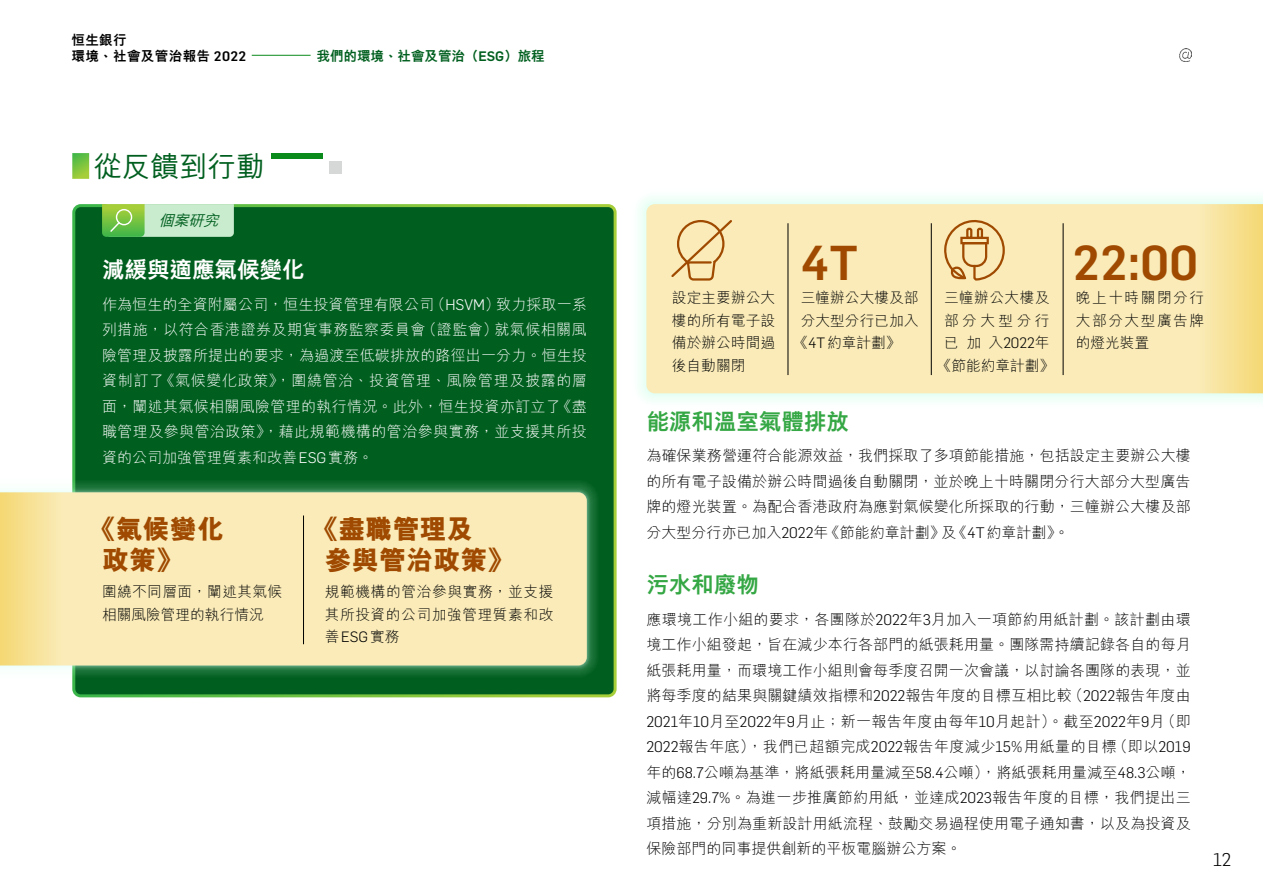
<style>
.page{position:relative;width:1263px;height:893px;background:#fff}
.page>*{position:absolute;margin:0;border:0;box-sizing:border-box;transform-origin:0 0}
.t1{font:500 48px "Flama";color:#9f4a00}
.Header__H3{font:500 28.5px "M Hei HK";color:#005f1f}
.Highlight{font:800 27px/31.5px "M Hei HK";letter-spacing:.005em;color:#9f4a00}
.Subhead_3__H4{font:800 22.5px "M Hei HK";color:#35a744}
.Subhead_3__H4-2{font:800 22.5px "M Hei HK";color:#fff}
.t2{font:300 18px "Flama";color:#000}
.Body_Text{font:300 15px/25.5px "M Hei HK";letter-spacing:.01em;color:#000;text-align:justify}
.Body_Text-2{font:300 15px/25.5px "M Hei HK";letter-spacing:.03em;color:#fff;text-align:justify}
.Subhead_6{font:italic 500 15px "M Hei HK";color:#005f1f}
.Table{font:300 14.7px/22.5px "M Hei HK";letter-spacing:.025em;color:#000;text-align:justify}
.Table-2{font:300 14.7px/22.5px "M Hei HK";color:#000}
.t3{font:800 13.5px/16.2px "M Hei HK";letter-spacing:.03em;color:#000}
.t4{font:800 13.5px "M Hei HK";color:#005f1f}
.s1{font-family:"Flama";font-weight:500}
.s2{font-family:"Flama"}
</style>
<div class="page">
<div style="left:74px;top:206px;width:541px;height:490px;background:#005f1f;border-radius:7px"></div>
<div style="left:72px;top:204px;width:545px;height:493px;border:3px solid #fff;border-radius:7px"></div>
<div style="left:0;top:477px;width:602px;height:204px;background:#d9ffff;opacity:.59"></div>
<div style="left:0;top:479px;width:600px;height:199px;background:#d5ffe2;opacity:.3"></div>
<svg style="left:0;top:492px;width:587px;height:173px;background:#f9e9b4"></svg>
<svg style="left:102px;top:204px;width:132px;height:33px;background:#afdea3"></svg>
<div style="left:634px;top:191px;width:629px;height:215px;background:#f1fff9"></div>
<svg style="left:646px;top:204px;width:617px;height:189px;background:#f9e9b3"></svg>
<svg style="left:72px;top:153px;width:17px;height:26px"></svg>
<div style="left:271px;top:153px;width:52px;height:5px;background:#0a8a1b"></div>
<div style="left:329px;top:161px;width:13px;height:12px;background:#d6d7d7"></div>
<hr style="left:303px;top:515px;width:1px;height:129px;background:#000">
<svg style="left:944px;top:218px;width:62px;height:64px;background:#e6c890"></svg>
<svg style="left:669px;top:218px;width:65px;height:64px;background:#ecd39d"></svg>
<hr style="left:1063px;top:223px;width:1px;height:152px;background:#000">
<hr style="left:931px;top:223px;width:1px;height:152px;background:#000">
<hr style="left:788px;top:223px;width:1px;height:152px;background:#000">
<svg style="left:1180px;top:49px;width:12px;height:12px"></svg>
<hr style="left:252px;top:55px;width:59px;height:1px;background:#0a8a1b">
<p class="t3" style="left:71px;top:31px;width:176px">恒生銀行<br>環境、社會及管治報告 <span class="s1">2022</span></p>
<p class="t4" style="left:317px;top:49px;width:230px">我們的環境、社會及管治（<span class="s1">ESG</span>）旅程</p>
<h3 class="Header__H3" style="left:94px;top:146px;width:172px">從反饋到行動</h3>
<p class="Subhead_6" style="left:158px;top:210px;width:67px">個案研究</p>
<h4 class="Subhead_3__H4-2" style="left:102px;top:259px;width:204px">減緩與適應氣候變化</h4>
<p class="Body_Text-2" style="left:102px;top:291px;width:486px">作為恒生的全資附屬公司，恒生投資管理有限公司（<span class="s2">HSVM</span>）致力採取一系列措施，以符合香港證券及期貨事務監察委員會（證監會）就氣候相關風險管理及披露所提出的要求，為過渡至低碳排放的路徑出一分力。恒生投資制訂了《氣候變化政策》，圍繞管治、投資管理、風險管理及披露的層面，闡述其氣候相關風險管理的執行情況。此外，恒生投資亦訂立了《盡職管理及參與管治政策》，藉此規範機構的管治參與實務，並支援其所投資的公司加強管理質素和改善<span class="s2">ESG</span>實務。</p>
<p class="Highlight" style="left:102px;top:513px;width:124px;text-indent:-14px">《氣候變化政策》</p>
<p class="Table-2" style="left:102px;top:580px;width:182px">圍繞不同層面，闡述其氣候相關風險管理的執行情況</p>
<p class="Highlight" style="left:325px;top:513px;width:191px;text-indent:-14px">《盡職管理及<br>參與管治政策》</p>
<p class="Table" style="left:325px;top:580px;width:230px">規範機構的管治參與實務，並支援其所投資的公司加強管理質素和改善<span class="s2">ESG</span>實務</p>
<h1 class="t1" style="left:801px;top:228px;width:59px">4T</h1>
<h1 class="t1" style="left:1072px;top:228px;width:127px">22:00</h1>
<p class="Table" style="left:672px;top:286px;width:105px">設定主要辦公大樓的所有電子設備於辦公時間過後自動關閉</p>
<p class="Table-2" style="left:801px;top:286px;width:119px">三幢辦公大樓及部</p>
<p class="Table-2" style="left:801px;top:309px;width:119px">分大型分行已加入</p>
<p class="Table" style="left:793px;top:331px;width:109px">《<span class="s2">4T</span>約章計劃》</p>
<p class="Table" style="left:937px;top:286px;width:119px;text-align:center">三幢辦公大樓及部分大型分行已加入<span class="s2">2022</span>年《節能約章計劃》</p>
<p class="Table" style="left:1076px;top:286px;width:130px">晚上十時關閉分行大部分大型廣告牌的燈光裝置</p>
<h4 class="Subhead_3__H4" style="left:646px;top:410px;width:204px">能源和溫室氣體排放</h4>
<p class="Body_Text" style="left:646px;top:443px;width:546px">為確保業務營運符合能源效益，我們採取了多項節能措施，包括設定主要辦公大樓的所有電子設備於辦公時間過後自動關閉，並於晚上十時關閉分行大部分大型廣告牌的燈光裝置。為配合香港政府為應對氣候變化所採取的行動，三幢辦公大樓及部分大型分行亦已加入<span class="s2">2022</span>年《節能約章計劃》及《<span class="s2">4T</span>約章計劃》。</p>
<h4 class="Subhead_3__H4" style="left:646px;top:574px;width:114px">污水和廢物</h4>
<p class="Body_Text" style="left:646px;top:606px;width:546px">應環境工作小組的要求，各團隊於<span class="s2">2022</span>年<span class="s2">3</span>月加入一項節約用紙計劃。該計劃由環境工作小組發起，旨在減少本行各部門的紙張耗用量。團隊需持續記錄各自的每月紙張耗用量，而環境工作小組則會每季度召開一次會議，以討論各團隊的表現，並將每季度的結果與關鍵績效指標和<span class="s2">2022</span>報告年度的目標互相比較（<span class="s2">2022</span>報告年度由<span class="s2">2021</span>年<span class="s2">10</span>月至<span class="s2">2022</span>年<span class="s2">9</span>月止；新一報告年度由每年<span class="s2">10</span>月起計）。截至<span class="s2">2022</span>年<span class="s2">9</span>月（即<span class="s2">2022</span>報告年底），我們已超額完成<span class="s2">2022</span>報告年度減少<span class="s2">15%</span>用紙量的目標（即以<span class="s2">2019</span>年的<span class="s2">68.7</span>公噸為基準，將紙張耗用量減至<span class="s2">58.4</span>公噸），將紙張耗用量減至<span class="s2">48.3</span>公噸，減幅達<span class="s2">29.7%</span>。為進一步推廣節約用紙，並達成<span class="s2">2023</span>報告年度的目標，我們提出三項措施，分別為重新設計用紙流程、鼓勵交易過程使用電子通知書，以及為投資及保險部門的同事提供創新的平板電腦辦公方案。</p>
<p class="t2" style="left:1213px;top:847px;width:20px">12</p>
</div>
